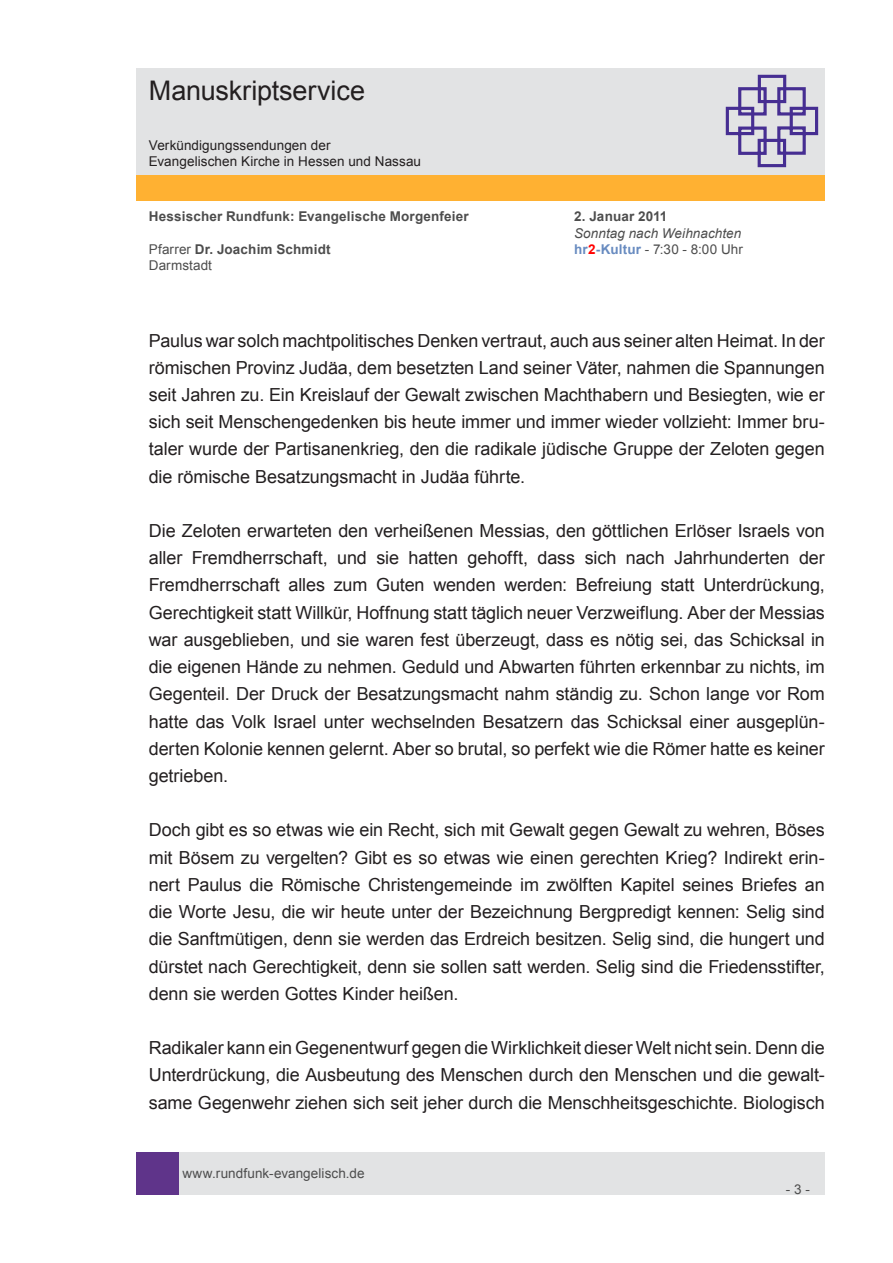
<style>
.page{position:relative;width:893px;height:1263px;background:#fff}
.page>*{position:absolute;margin:0;border:0;box-sizing:border-box;transform-origin:0 0}
.t1{font:27px "Arial";letter-spacing:-.005em;color:#231f20}
.t2{font:18px/27.2px "Arial";letter-spacing:-.005em;color:#231f20;text-align:justify}
.t3{font:700 13.5px "Arial";letter-spacing:.015em;color:#4d4d4d}
.t4{font:13.5px "Arial";letter-spacing:.005em;color:#4d4d4d}
.t5{font:13.5px/16.2px "Arial";letter-spacing:.005em;color:#231f20}
.t6{font:italic 13.5px "Arial";letter-spacing:.005em;color:#4d4d4d}
.s1{font-weight:400}
.s2{font-weight:700;color:#688bc0}
.s3{font-weight:700;color:#f00}
</style>
<div class="page">
<div style="left:179px;top:1152px;width:646px;height:43px;background:#e2e3e4"></div>
<div style="left:136px;top:1152px;width:43px;height:43px;background:#5f348a"></div>
<div style="left:136px;top:175px;width:689px;height:26px;background:#ffb132"></div>
<div style="left:136px;top:68px;width:689px;height:106px;background:#e2e3e4"></div>
<svg style="left:725px;top:74px;width:94px;height:94px"></svg>
<h1 class="t1" style="left:149px;top:73px;width:218px">Manuskriptservice</h1>
<p class="t5" style="left:149px;top:137px;width:274px">Verkündigungssendungen der<br>Evangelischen Kirche in Hessen und Nassau</p>
<p class="t3" style="left:149px;top:208px;width:322px">Hessischer Rundfunk: Evangelische Morgenfeier</p>
<p class="t3" style="left:574px;top:208px;width:95px">2. Januar 2011</p>
<p class="t6" style="left:574px;top:224px;width:169px">Sonntag nach Weihnachten</p>
<p class="t3" style="left:149px;top:240px;width:183px"><span class="s1">Pfarrer</span> Dr. Joachim Schmidt</p>
<p class="t4" style="left:574px;top:240px;width:170px"><span class="s2">hr</span><span class="s3">2</span><span class="s2">-Kultur</span> - 7:30 - 8:00 Uhr</p>
<p class="t4" style="left:149px;top:256px;width:65px">Darmstadt</p>
<p class="t2" style="left:149px;top:327px;width:678px">Paulus war solch machtpolitisches Denken vertraut, auch aus seiner alten Heimat. In der römischen Provinz Judäa, dem besetzten Land seiner Väter, nahmen die Spannungen seit Jahren zu. Ein Kreislauf der Gewalt zwischen Machthabern und Besiegten, wie er sich seit Menschengedenken bis heute immer und immer wieder vollzieht: Immer bru&shy;taler wurde der Partisanenkrieg, den die radikale jüdische Gruppe der Zeloten gegen die römische Besatzungsmacht in Judäa führte.</p>
<p class="t2" style="left:149px;top:517px;width:678px">Die Zeloten erwarteten den verheißenen Messias, den göttlichen Erlöser Israels von aller Fremdherrschaft, und sie hatten gehofft, dass sich nach Jahrhunderten der Fremdherrschaft alles zum Guten wenden werden: Befreiung statt Unterdrückung, Gerechtigkeit statt Willkür, Hoffnung statt täglich neuer Verzweiflung. Aber der Messias war ausgeblieben, und sie waren fest überzeugt, dass es nötig sei, das Schicksal in die eigenen Hände zu nehmen. Geduld und Abwarten führten erkennbar zu nichts, im Gegenteil. Der Druck der Besatzungsmacht nahm ständig zu. Schon lange vor Rom hatte das Volk Israel unter wechselnden Besatzern das Schicksal einer ausgeplün&shy;derten Kolonie kennen gelernt. Aber so brutal, so perfekt wie die Römer hatte es keiner getrieben.</p>
<p class="t2" style="left:149px;top:817px;width:678px">Doch gibt es so etwas wie ein Recht, sich mit Gewalt gegen Gewalt zu wehren, Böses mit Bösem zu vergelten? Gibt es so etwas wie einen gerechten Krieg? Indirekt erin&shy;nert Paulus die Römische Christengemeinde im zwölften Kapitel seines Briefes an die Worte Jesu, die wir heute unter der Bezeichnung Bergpredigt kennen: Selig sind die Sanftmütigen, denn sie werden das Erdreich besitzen. Selig sind, die hungert und dürstet nach Gerechtigkeit, denn sie sollen satt werden. Selig sind die Friedensstifter, denn sie werden Gottes Kinder heißen.</p>
<p class="t2" style="left:149px;top:1034px;width:678px">Radikaler kann ein Gegenentwurf gegen die Wirklichkeit dieser Welt nicht sein. Denn die Unterdrückung, die Ausbeutung des Menschen durch den Menschen und die gewalt&shy;same Gegenwehr ziehen sich seit jeher durch die Menschheitsgeschichte. Biologisch</p>
<p class="t4" style="left:182px;top:1164px;width:184px">www.rundfunk-evangelisch.de</p>
<p class="t4" style="left:786px;top:1180px;width:26px">- 3 -</p>
</div>
